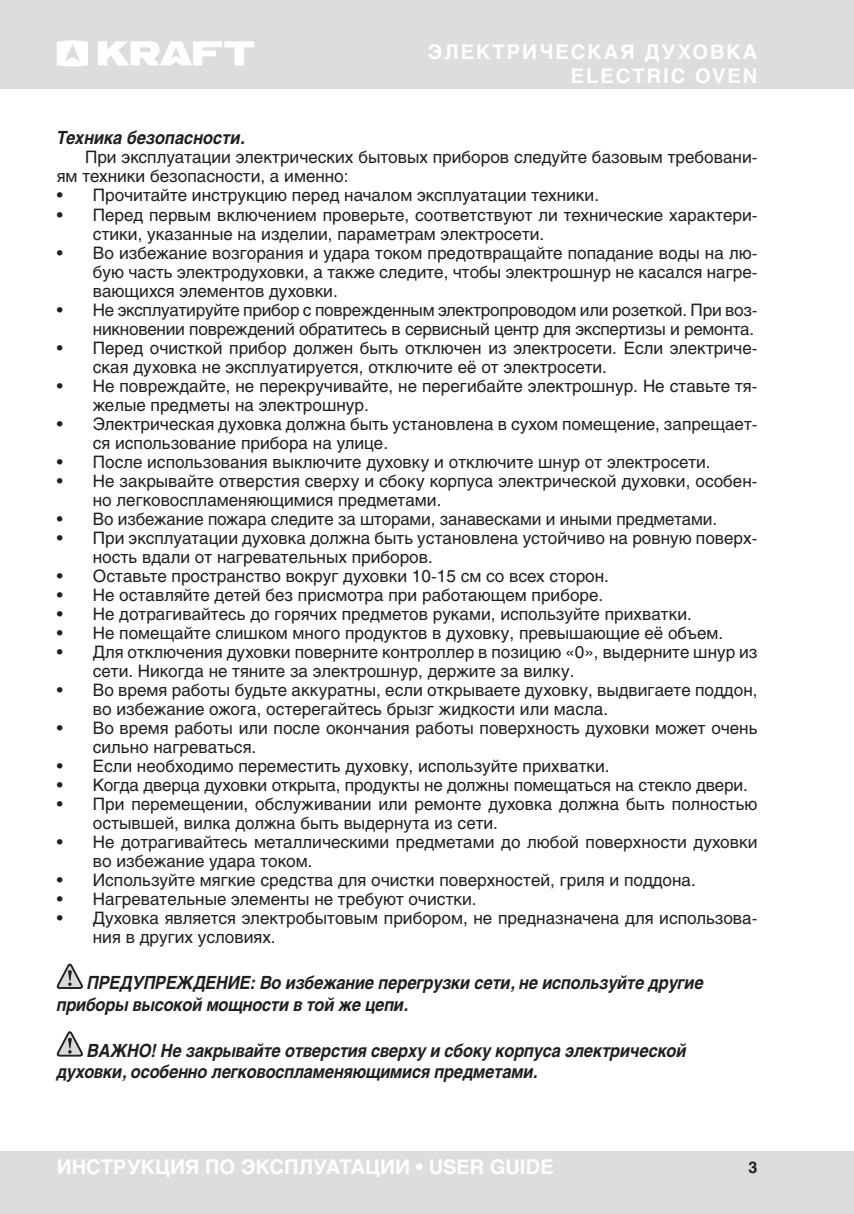
<style>
.page{position:relative;width:854px;height:1214px;background:#fff}
.page>*{position:absolute;margin:0;border:0;box-sizing:border-box;transform-origin:0 0}
.t1{font:700 20px "Helios";color:#fff}
.t2{font:700 20px/24px "Helios";letter-spacing:.1em;color:#fff;text-align:right}
.t3{font:italic 700 18px/21.6px "Helios";letter-spacing:-.01em;color:#231f20;scale:.9 1}
.t4{font:17px/19px "Helios";color:#231f20}
.t5{font:700 16px "Helios";color:#231f20}
</style>
<div class="page">
<div style="left:0;top:0;width:853px;height:88px;background:#dcdddf"></div>
<div style="left:0;top:1151px;width:853px;height:62px;background:#dcdddf"></div>
<svg style="left:57px;top:40px;width:31px;height:26px"></svg>
<svg style="left:98px;top:41px;width:156px;height:24px"></svg>
<svg style="left:56px;top:963px;width:27px;height:26px"></svg>
<svg style="left:56px;top:1031px;width:27px;height:26px"></svg>
<p class="t2" style="left:427px;top:39px;width:331px">ЭЛЕКТРИЧЕСКАЯ ДУХОВКА<br>ELECTRIC OVEN</p>
<p class="t3" style="left:57px;top:127px;width:210px">Техника безопасности.</p>
<p class="t4" style="left:57px;top:148px;width:702px;text-indent:28px">При эксплуатации электрических бытовых приборов следуйте базовым требовани&shy;ям техники безопасности, а именно:</p>
<p class="t4" style="left:57px;top:186px;width:543px">• Прочитайте инструкцию перед началом эксплуатации техники.</p>
<p class="t4" style="left:93px;top:205px;width:666px;text-indent:-36px">• Перед первым включением проверьте, соответствуют ли технические характери&shy;стики, указанные на изделии, параметрам электросети.</p>
<p class="t4" style="left:93px;top:243px;width:666px;text-align:justify;text-indent:-36px">• Во избежание возгорания и удара током предотвращайте попадание воды на лю&shy;бую часть электродуховки, а также следите, чтобы электрошнур не касался нагре&shy;вающихся элементов духовки.</p>
<p class="t4" style="left:57px;top:300px;width:702px;text-align:right">• Не эксплуатируйте прибор с поврежденным электропроводом или розеткой. При воз&shy;никновении повреждений обратитесь в сервисный центр для экспертизы и ремонта.</p>
<p class="t4" style="left:93px;top:338px;width:666px;text-indent:-36px">• Перед очисткой прибор должен быть отключен из электросети. Если электриче&shy;ская духовка не эксплуатируется, отключите её от электросети.</p>
<p class="t4" style="left:93px;top:376px;width:666px;text-indent:-36px">• Не повреждайте, не перекручивайте, не перегибайте электрошнур. Не ставьте тя&shy;желые предметы на электрошнур.</p>
<p class="t4" style="left:93px;top:414px;width:666px;text-indent:-36px">• Электрическая духовка должна быть установлена в сухом помещение, запрещает&shy;ся использование прибора на улице.</p>
<p class="t4" style="left:57px;top:452px;width:655px">• После использования выключите духовку и отключите шнур от электросети.</p>
<p class="t4" style="left:93px;top:471px;width:666px;text-indent:-36px">• Не закрывайте отверстия сверху и сбоку корпуса электрической духовки, особен&shy;но легковоспламеняющимися предметами.</p>
<p class="t4" style="left:57px;top:509px;width:661px">• Во избежание пожара следите за шторами, занавесками и иными предметами.</p>
<p class="t4" style="left:93px;top:528px;width:666px;text-indent:-36px">• При эксплуатации духовка должна быть установлена устойчиво на ровную поверх&shy;ность вдали от нагревательных приборов.</p>
<p class="t4" style="left:57px;top:566px;width:553px">• Оставьте пространство вокруг духовки 10-15 см со всех сторон.</p>
<p class="t4" style="left:57px;top:585px;width:548px">• Не оставляйте детей без присмотра при работающем приборе.</p>
<p class="t4" style="left:57px;top:604px;width:636px">• Не дотрагивайтесь до горячих предметов руками, используйте прихватки.</p>
<p class="t4" style="left:57px;top:623px;width:667px">• Не помещайте слишком много продуктов в духовку, превышающие её объем.</p>
<p class="t4" style="left:93px;top:642px;width:666px;text-indent:-36px">• Для отключения духовки поверните контроллер в позицию «0», выдерните шнур из сети. Никогда не тяните за электрошнур, держите за вилку.</p>
<p class="t4" style="left:93px;top:680px;width:666px;text-indent:-36px">• Во время работы будьте аккуратны, если открываете духовку, выдвигаете поддон, во избежание ожога, остерегайтесь брызг жидкости или масла.</p>
<p class="t4" style="left:93px;top:718px;width:666px;text-indent:-36px">• Во время работы или после окончания работы поверхность духовки может очень сильно нагреваться.</p>
<p class="t4" style="left:57px;top:756px;width:554px">• Если необходимо переместить духовку, используйте прихватки.</p>
<p class="t4" style="left:57px;top:775px;width:692px">• Когда дверца духовки открыта, продукты не должны помещаться на стекло двери.</p>
<p class="t4" style="left:93px;top:794px;width:666px;text-indent:-36px">• При перемещении, обслуживании или ремонте духовка должна быть полностью остывшей, вилка должна быть выдернута из сети.</p>
<p class="t4" style="left:93px;top:832px;width:666px;text-indent:-36px">• Не дотрагивайтесь металлическими предметами до любой поверхности духовки во избежание удара током.</p>
<p class="t4" style="left:57px;top:870px;width:640px">• Используйте мягкие средства для очистки поверхностей, гриля и поддона.</p>
<p class="t4" style="left:57px;top:889px;width:421px">• Нагревательные элементы не требуют очистки.</p>
<p class="t4" style="left:93px;top:908px;width:666px;text-indent:-36px">• Духовка является электробытовым прибором, не предназначена для использова&shy;ния в других условиях.</p>
<p class="t3" style="left:57px;top:971px;width:720px;text-indent:30px">ПРЕДУПРЕЖДЕНИЕ: Во избежание перегрузки сети, не используйте другие приборы высокой мощности в той же цепи.</p>
<p class="t3" style="left:87px;top:1039px;width:17px">ВАЖ</p>
<p class="t3" style="left:57px;top:1039px;width:701px;text-indent:70px">НО! Не закрывайте отверстия сверху и сбоку корпуса электрической духовки, особенно легковоспламеняющимися предметами.</p>
<p class="t1" style="left:57px;top:1155px;width:498px">ИНСТРУКЦИЯ ПО ЭКСПЛУАТАЦИИ • USER GUIDE</p>
<p class="t5" style="left:748px;top:1157px;width:10px">3</p>
</div>
